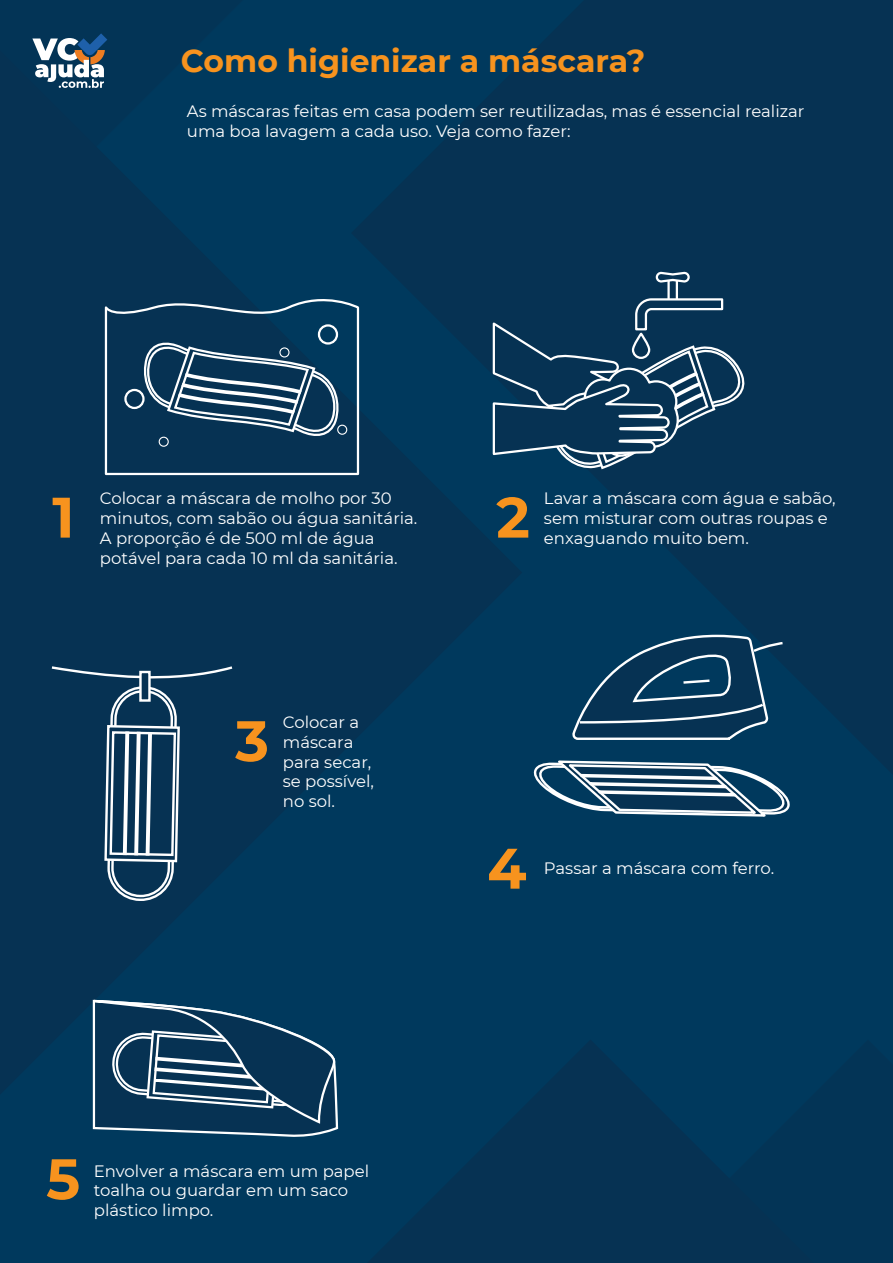
<style>
.page{position:relative;width:893px;height:1263px;background:#033456}
.page>*{position:absolute;margin:0;border:0;box-sizing:border-box;transform-origin:0 0}
.t1{font:700 57px "Montserrat";color:#f7931e}
.t2{font:700 31.5px "Montserrat";color:#f7931e}
.t3{font:16.5px/19.8px "Montserrat";color:#fff}
</style>
<div class="page">
<svg style="left:32px;top:33px;width:75px;height:55px"></svg>
<svg style="left:104px;top:299px;width:256px;height:177px"></svg>
<div style="left:318px;top:324px;width:20px;height:21px;border:2px solid #fff;border-radius:50%"></div>
<div style="left:124px;top:389px;width:21px;height:20px;border:2px solid #fff;border-radius:50%"></div>
<div style="left:279px;top:347px;width:11px;height:10px;border:1px solid #fff;border-radius:50%"></div>
<div style="left:337px;top:425px;width:10px;height:10px;border:1px solid #fff;border-radius:50%"></div>
<div style="left:159px;top:437px;width:10px;height:10px;border:1px solid #fff;border-radius:50%"></div>
<div style="left:667px;top:279px;width:11px;height:25px;background:#063253;border:2px solid #fff"></div>
<svg style="left:655px;top:271px;width:35px;height:13px"></svg>
<svg style="left:492px;top:297px;width:253px;height:173px"></svg>
<svg style="left:533px;top:760px;width:257px;height:57px"></svg>
<svg style="left:51px;top:666px;width:182px;height:235px"></svg>
<div style="left:139px;top:671px;width:12px;height:31px;background:#063253;border:2px solid #fff"></div>
<svg style="left:573px;top:634px;width:210px;height:106px"></svg>
<svg style="left:92px;top:1001px;width:243px;height:136px"></svg>
<h2 class="t2" style="left:181px;top:38px;width:466px">Como higienizar a máscara?</h2>
<p class="t3" style="left:187px;top:101px;width:619px">As máscaras feitas em casa podem ser reutilizadas, mas é essencial realizar uma boa lavagem a cada uso. Veja como fazer:</p>
<h1 class="t1" style="left:52px;top:476px;width:24px">1</h1>
<p class="t3" style="left:544px;top:488px;width:293px">Lavar a máscara com água e sabão, sem misturar com outras roupas e</p>
<p class="t3" style="left:100px;top:488px;width:319px">Colocar a máscara de molho por 30 minutos, com sabão ou água sanitária.<br>A proporção é de 500 ml de água potável para cada 10 ml da sanitária.</p>
<h1 class="t1" style="left:496px;top:476px;width:35px">2</h1>
<p class="t3" style="left:544px;top:528px;width:207px">enxaguando muito bem.</p>
<h1 class="t1" style="left:235px;top:700px;width:35px">3</h1>
<p class="t3" style="left:283px;top:712px;width:93px">Colocar a máscara para secar, se possível, no sol.</p>
<h1 class="t1" style="left:46px;top:1138px;width:35px">5</h1>
<p class="t3" style="left:94px;top:1160px;width:277px">Envolver a máscara em um papel toalha ou guardar em um saco plástico limpo.</p>
<h1 class="t1" style="left:487px;top:827px;width:41px">4</h1>
<p class="t3" style="left:544px;top:857px;width:232px">Passar a máscara com ferro.</p>
</div>
